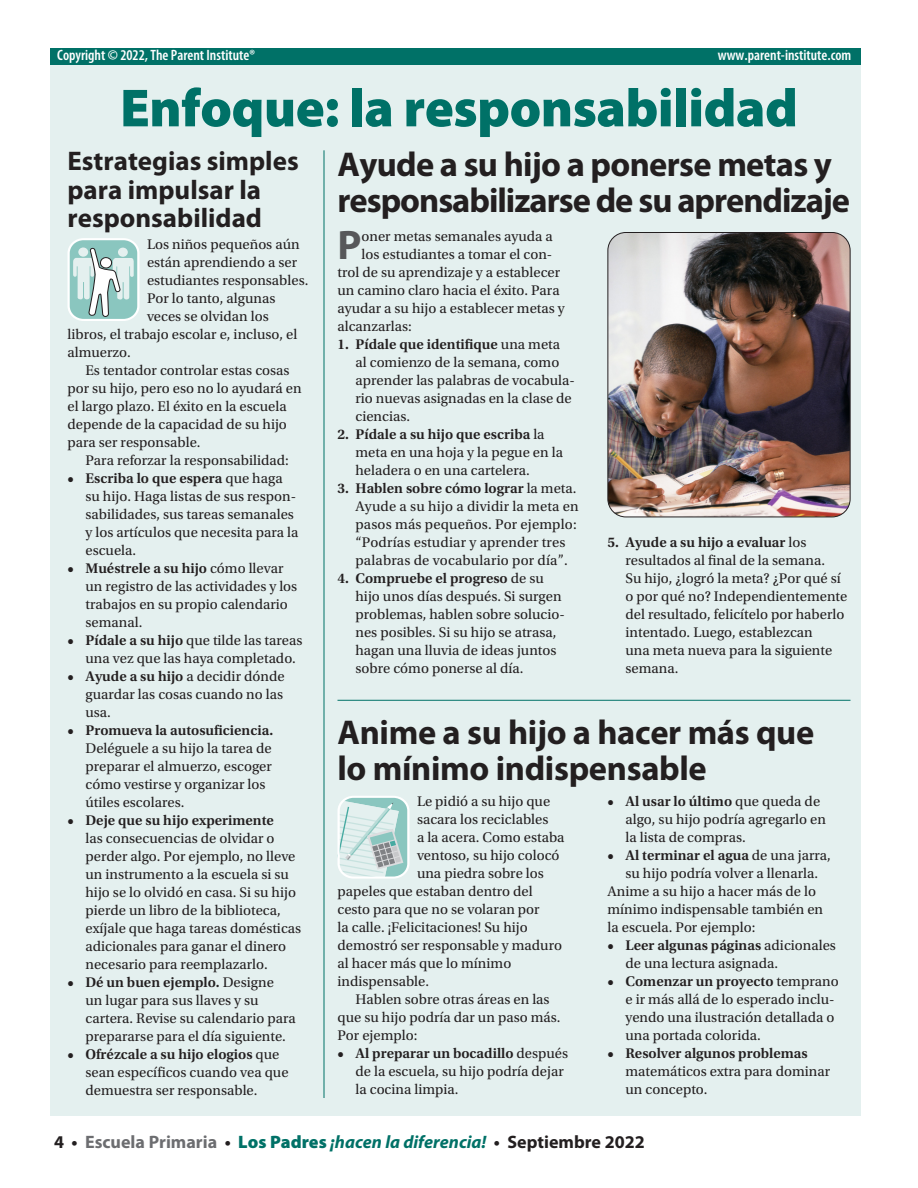
<style>
.page{position:relative;width:918px;height:1188px;background:#fff}
.page>*{position:absolute;margin:0;border:0;box-sizing:border-box;transform-origin:0 0}
.t1{font:900 54px "Myriad Pro";letter-spacing:-.01em;color:#007167}
.t2{font:700 41.4px "Myriad Pro";color:#57585a}
.t3{font:700 34.5px/36px "Myriad Pro";letter-spacing:-.02em;color:#231f20}
.t4{font:700 27px/28.5px "Myriad Pro";color:#231f20}
.t5{font:italic 700 18px "Myriad Pro";color:#007167}
.t6{font:600 condensed 15px "Myriad Pro";color:#fff}
.t7{font:14.7px/18px "Utopia Std";color:#231f20}
.t8{font:600 14.7px "Utopia Std";color:#231f20}
.s1{font-weight:600}
.s2{font-weight:400}
.s3{font-style:normal;color:#231f20}
.s4{font-style:normal;color:#6c6d70}
.s5{font-weight:900;font-style:normal}
</style>
<div class="page">
<div style="left:50px;top:64px;width:811px;height:1052px;background:#e4f0ef"></div>
<hr style="left:338px;top:700px;width:512px;height:1px;background:#007167">
<div style="left:50px;top:48px;width:811px;height:16px;background:#007167"></div>
<hr style="left:324px;top:150px;width:1px;height:948px;background:#007167">
<svg style="left:68px;top:238px;width:72px;height:83px"></svg>
<svg style="left:338px;top:796px;width:72px;height:83px"></svg>
<img style="left:608px;top:232px;width:242px;height:285px">
<div style="left:608px;top:232px;width:242px;height:285px;border:1px solid #231f20;border-radius:18px"></div>
<p class="t6" style="left:57px;top:46px;width:199px">Copyright © 2022, The Parent Institute®</p>
<p class="t6" style="left:718px;top:46px;width:135px">www.parent-institute.com</p>
<h1 class="t1" style="left:120px;top:72px;width:679px">Enfoque: la responsabilidad</h1>
<h3 class="t4" style="left:68px;top:146px;width:233px">Estrategias simples para impulsar la responsabilidad</h3>
<h3 class="t3" style="left:338px;top:145px;width:514px">Ayude a su hijo a ponerse metas y responsabilizarse de su aprendizaje</h3>
<h2 class="t2" style="left:338px;top:218px;width:26px">P</h2>
<p class="t7" style="left:362px;top:228px;width:193px">oner metas semanales ayuda a</p>
<p class="t7" style="left:147px;top:235px;width:154px">Los niños pequeños aún</p>
<p class="t7" style="left:147px;top:253px;width:152px">están aprendiendo a ser</p>
<p class="t7" style="left:147px;top:271px;width:163px">estudiantes responsables.</p>
<p class="t7" style="left:147px;top:289px;width:130px">Por lo tanto, algunas</p>
<p class="t7" style="left:147px;top:307px;width:123px">veces se olvidan los</p>
<p class="t7" style="left:68px;top:325px;width:231px">libros, el trabajo escolar e, incluso, el</p>
<p class="t7" style="left:68px;top:343px;width:65px">almuerzo.</p>
<p class="t7" style="left:85px;top:361px;width:206px">Es tentador controlar estas cosas</p>
<p class="t7" style="left:68px;top:379px;width:236px">por su hijo, pero eso no lo ayudará en</p>
<p class="t7" style="left:68px;top:397px;width:221px">el largo plazo. El éxito en la escuela</p>
<p class="t7" style="left:68px;top:415px;width:221px">depende de la capacidad de su hijo</p>
<p class="t7" style="left:68px;top:433px;width:135px">para ser responsable.</p>
<p class="t7" style="left:85px;top:451px;width:205px">Para reforzar la responsabilidad:</p>
<p class="t7" style="left:86px;top:469px;width:215px;text-indent:-18px"><span class="s1">• Escriba lo que espera</span> que haga su hijo. Haga listas de sus respon&shy;sabilidades, sus tareas semanales y los artículos que necesita para la escuela.</p>
<p class="t7" style="left:86px;top:559px;width:213px;text-indent:-18px"><span class="s1">• Muéstrele a su hijo</span> cómo llevar un registro de las actividades y los trabajos en su propio calendario semanal.</p>
<p class="t7" style="left:86px;top:631px;width:218px;text-indent:-18px"><span class="s1">• Pídale a su hijo</span> que tilde las tareas una vez que las haya completado.</p>
<p class="t7" style="left:86px;top:667px;width:201px;text-align:justify;text-indent:-18px"><span class="s1">• Ayude a su hijo</span> a decidir dónde guardar las cosas cuando no las usa.</p>
<p class="t8" style="left:68px;top:722px;width:207px">• Promueva la autosuficiencia.</p>
<p class="t7" style="left:86px;top:739px;width:188px">Deléguele a su hijo la tarea de preparar el almuerzo, escoger cómo vestirse y organizar los útiles escolares.</p>
<p class="t8" style="left:68px;top:812px;width:208px">• Deje que su hijo experimente</p>
<p class="t7" style="left:86px;top:829px;width:217px">las consecuencias de olvidar o perder algo. Por ejemplo, no lleve un instrumento a la escuela si su hijo se lo olvidó en casa. Si su hijo pierde un libro de la biblioteca, exíjale que haga tareas domésticas adicionales para ganar el dinero necesario para reemplazarlo.</p>
<p class="t7" style="left:86px;top:973px;width:212px;text-indent:-18px"><span class="s1">• Dé un buen ejemplo.</span> Designe<br>un lugar para sus llaves y su cartera. Revise su calendario para prepararse para el día siguiente.</p>
<p class="t7" style="left:86px;top:1045px;width:205px;text-indent:-18px"><span class="s1">• Ofrézcale a su hijo elogios</span> que sean específicos cuando vea que demuestra ser responsable.</p>
<p class="t7" style="left:362px;top:246px;width:192px">los estudiantes a tomar el con-</p>
<p class="t7" style="left:337px;top:264px;width:224px">trol de su aprendizaje y a establecer</p>
<p class="t7" style="left:337px;top:282px;width:224px">un camino claro hacia el éxito. Para</p>
<p class="t7" style="left:337px;top:300px;width:229px">ayudar a su hijo a establecer metas y</p>
<p class="t7" style="left:337px;top:318px;width:76px">alcanzarlas:</p>
<p class="t7" style="left:356px;top:336px;width:221px;text-indent:-18px"><span class="s1">1. Pídale que identifique</span> una meta al comienzo de la semana, como aprender las palabras de vocabula&shy;rio nuevas asignadas en la clase de ciencias.</p>
<p class="t7" style="left:356px;top:426px;width:209px;text-indent:-18px"><span class="s1">2. Pídale a su hijo que escriba</span> la meta en una hoja y la pegue en la heladera o en una cartelera.</p>
<p class="t7" style="left:356px;top:480px;width:225px;text-indent:-18px"><span class="s1">3. Hablen sobre cómo lograr</span> la meta.<br>Ayude a su hijo a dividir la meta en pasos más pequeños. Por ejemplo: “Podrías estudiar y aprender tres palabras de vocabulario por día”.</p>
<p class="t7" style="left:356px;top:570px;width:211px;text-indent:-18px"><span class="s1">4. Compruebe el progreso</span> de su hijo unos días después. Si surgen problemas, hablen sobre solucio&shy;nes posibles. Si su hijo se atrasa, hagan una lluvia de ideas juntos sobre cómo ponerse al día.</p>
<p class="t7" style="left:626px;top:534px;width:223px;text-indent:-18px"><span class="s1">5. Ayude a su hijo a evaluar</span> los resultados al final de la semana.<br>Su hijo, ¿logró la meta? ¿Por qué sí o por qué no? Independientemente del resultado, felicítelo por haberlo intentado. Luego, establezcan<br>una meta nueva para la siguiente semana.</p>
<h3 class="t3" style="left:338px;top:713px;width:478px">Anime a su hijo a hacer más que lo mínimo indispensable</h3>
<p class="t7" style="left:417px;top:793px;width:135px">Le pidió a su hijo que</p>
<p class="t7" style="left:417px;top:811px;width:133px">sacara los reciclables</p>
<p class="t7" style="left:417px;top:829px;width:149px">a la acera. Como estaba</p>
<p class="t7" style="left:417px;top:847px;width:144px">ventoso, su hijo colocó</p>
<p class="t7" style="left:417px;top:865px;width:128px">una piedra sobre los</p>
<p class="t7" style="left:338px;top:883px;width:197px">papeles que estaban dentro del</p>
<p class="t7" style="left:338px;top:901px;width:204px">cesto para que no se volaran por</p>
<p class="t7" style="left:338px;top:919px;width:192px">la calle. ¡Felicitaciones! Su hijo</p>
<p class="t7" style="left:338px;top:937px;width:226px">demostró ser responsable y maduro</p>
<p class="t7" style="left:338px;top:955px;width:175px">al hacer más que lo mínimo</p>
<p class="t7" style="left:338px;top:973px;width:93px">indispensable.</p>
<p class="t7" style="left:355px;top:991px;width:196px">Hablen sobre otras áreas en las</p>
<p class="t7" style="left:338px;top:1009px;width:225px">que su hijo podría dar un paso más.</p>
<p class="t7" style="left:338px;top:1027px;width:81px">Por ejemplo:</p>
<p class="t7" style="left:356px;top:1045px;width:214px;text-indent:-18px"><span class="s1">• Al preparar un bocadillo</span> después de la escuela, su hijo podría dejar la cocina limpia.</p>
<p class="t7" style="left:626px;top:793px;width:202px;text-indent:-18px"><span class="s1">• Al usar lo último</span> que queda de algo, su hijo podría agregarlo en la lista de compras.</p>
<p class="t8" style="left:608px;top:847px;width:225px">• Al terminar el agua <span class="s2">de una jarra,</span></p>
<p class="t7" style="left:626px;top:865px;width:194px">su hijo podría volver a llenarla.</p>
<p class="t7" style="left:608px;top:883px;width:210px">Anime a su hijo a hacer más de lo</p>
<p class="t7" style="left:608px;top:901px;width:217px">mínimo indispensable también en</p>
<p class="t7" style="left:608px;top:919px;width:150px">la escuela. Por ejemplo:</p>
<p class="t7" style="left:626px;top:937px;width:212px;text-indent:-18px"><span class="s1">• Leer algunas páginas</span> adicionales de una lectura asignada.</p>
<p class="t7" style="left:626px;top:973px;width:215px;text-indent:-18px"><span class="s1">• Comenzar un proyecto</span> temprano e ir más allá de lo esperado inclu&shy;yendo una ilustración detallada o una portada colorida.</p>
<p class="t8" style="left:608px;top:1045px;width:202px">• Resolver algunos problemas</p>
<p class="t7" style="left:626px;top:1063px;width:206px">matemáticos extra para dominar un concepto.</p>
<p class="t5" style="left:54px;top:1130px;width:592px"><span class="s3">4 •</span> <span class="s4">Escuela Primaria</span> <span class="s3">•</span> <span class="s5">Los Padres</span> ¡hacen la diferencia! <span class="s3">• Septiembre 2022</span></p>
</div>
